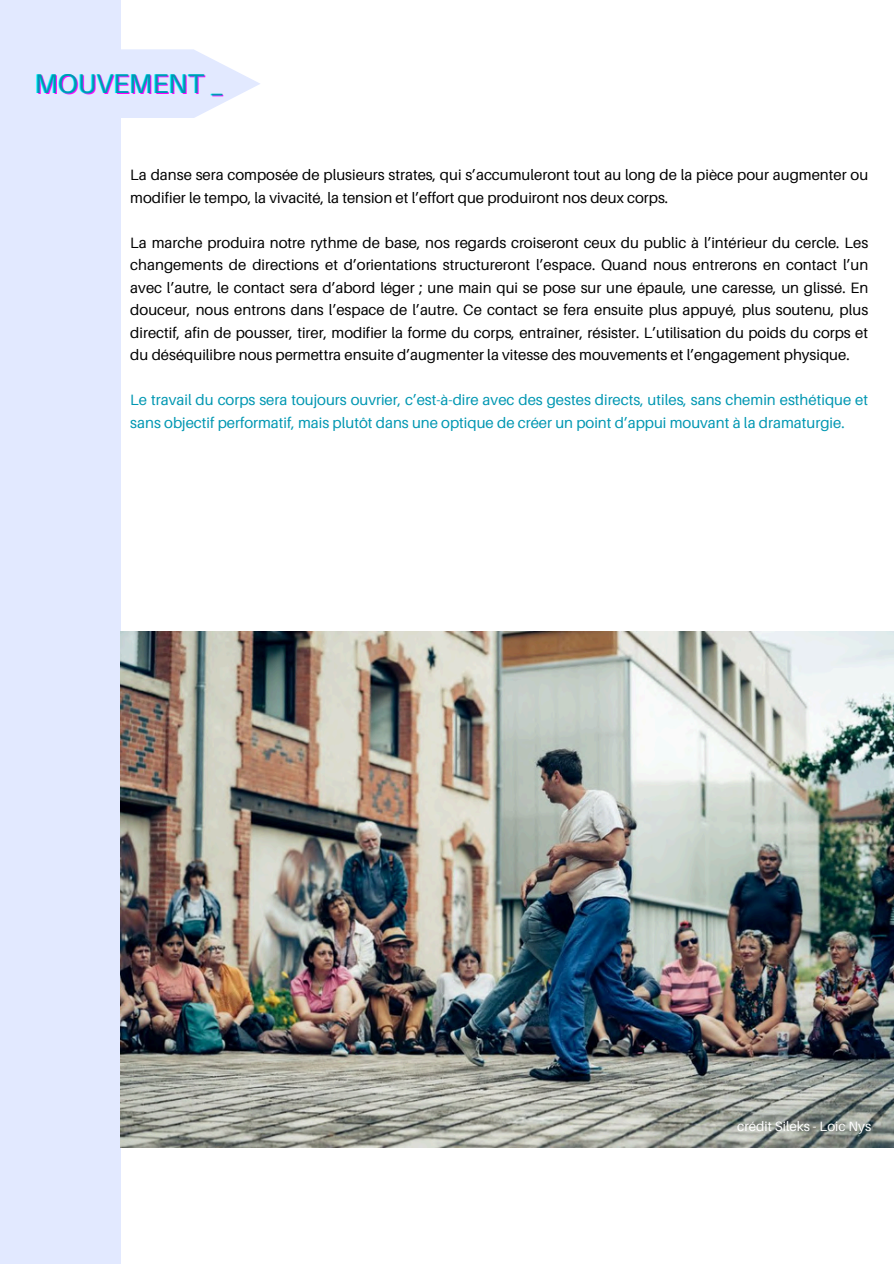
<style>
.page{position:relative;width:894px;height:1264px;background:#fff}
.page>*{position:absolute;margin:0;border:0;box-sizing:border-box;transform-origin:0 0}
.t1{font:27px "Aileron";color:#f0f}
.t2{font:15px/22.5px "Aileron";color:#000}
.t3{font:15px/22.5px "Aileron";color:#0097b2}
.t4{font:13.5px "Aileron";color:#fff}
</style>
<div class="page">
<div style="left:0;top:0;width:120px;height:1263px;background:#e2e9ff"></div>
<svg style="left:120px;top:49px;width:140px;height:69px"></svg>
<img style="left:120px;top:631px;width:773px;height:516px">
<h1 class="t1" style="left:36px;top:68px;width:190px">MOUVEMENT _</h1>
<p class="t2" style="left:130px;top:163px;width:739px">La danse sera composée de plusieurs strates, qui s’accumuleront tout au long de la pièce pour augmenter ou modifier le tempo, la vivacité, la tension et l’effort que produiront nos deux corps.</p>
<p class="t2" style="left:130px;top:231px;width:739px;text-align:justify">La marche produira notre rythme de base, nos regards croiseront ceux du public à l’intérieur du cercle. Les changements de directions et d’orientations structureront l’espace. Quand nous entrerons en contact l’un avec l’autre, le contact sera d’abord léger ; une main qui se pose sur une épaule, une caresse, un glissé. En douceur, nous entrons dans l’espace de l’autre. Ce contact se fera ensuite plus appuyé, plus soutenu, plus directif, afin de pousser, tirer, modifier la forme du corps, entraîner, résister. L’utilisation du poids du corps et du déséquilibre nous permettra ensuite d’augmenter la vitesse des mouvements et l’engagement physique.</p>
<p class="t3" style="left:130px;top:388px;width:739px">Le travail du corps sera toujours ouvrier, c’est-à-dire avec des gestes directs, utiles, sans chemin esthétique et sans objectif performatif, mais plutôt dans une optique de créer un point d’appui mouvant à la dramaturgie.</p>
<p class="t4" style="left:737px;top:1117px;width:136px">crédit Sileks - Loic Nys</p>
</div>
